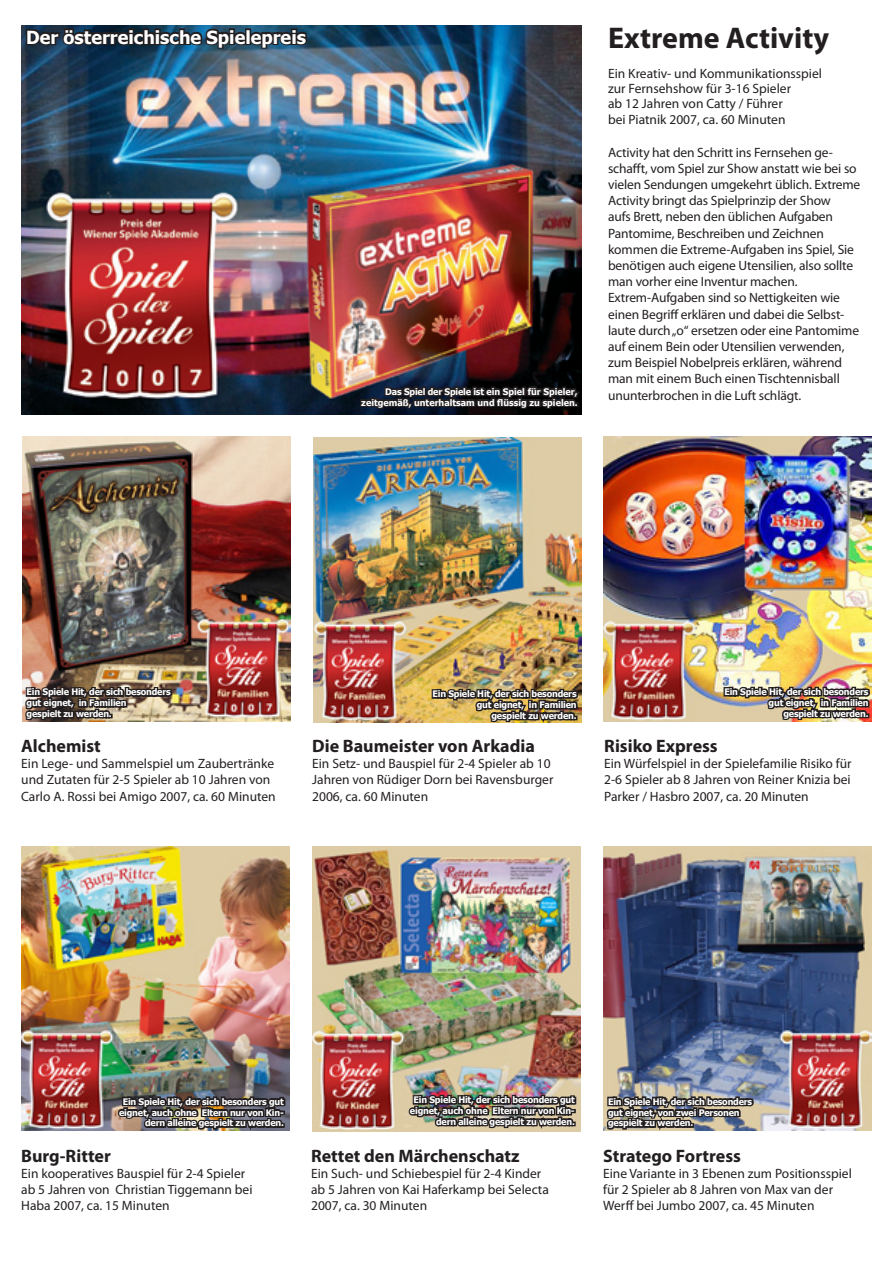
<style>
.page{position:relative;width:893px;height:1263px;background:#fff}
.page>*{position:absolute;margin:0;border:0;box-sizing:border-box;transform-origin:0 0}
.t1{font:700 30px "Myriad Pro";color:#231f20}
.t2{font:700 18px "Myriad Pro";color:#231f20}
.t3{font:700 18px "Tahoma";color:#fff}
.t4{font:13.5px/16.2px "Myriad Pro";letter-spacing:-.005em;color:#231f20}
.t5{font:700 9px/10.8px "Tahoma";letter-spacing:-.02em;color:#fff;text-align:right}
.t6{font:700 9px "Tahoma";color:#fff}
</style>
<div class="page">
<img style="left:21px;top:26px;width:561px;height:389px">
<svg style="left:24px;top:27px;width:286px;height:23px;background:#1e303e"></svg>
<svg style="left:357px;top:384px;width:225px;height:30px;background:#16171d"></svg>
<img style="left:22px;top:437px;width:268px;height:284px">
<img style="left:314px;top:438px;width:267px;height:284px">
<img style="left:604px;top:437px;width:268px;height:284px">
<img style="left:23px;top:685px;width:152px;height:37px">
<img style="left:430px;top:687px;width:150px;height:36px">
<img style="left:722px;top:685px;width:150px;height:37px">
<img style="left:21px;top:846px;width:268px;height:285px">
<img style="left:313px;top:847px;width:267px;height:284px">
<img style="left:604px;top:846px;width:268px;height:285px">
<img style="left:115px;top:1094px;width:172px;height:37px">
<svg style="left:604px;top:1094px;width:152px;height:37px;background:#635f5a"></svg>
<img style="left:406px;top:1093px;width:172px;height:39px">
<p class="t3" style="left:26px;top:24px;width:281px">Der österreichische Spielepreis</p>
<p class="t5" style="left:385px;top:385px;width:194px">Das Spiel der Spiele ist ein Spiel für Spieler,</p>
<p class="t6" style="left:361px;top:396px;width:218px">zeitgemäß, unterhaltsam und flüssig zu spielen.</p>
<p class="t1" style="left:608px;top:18px;width:223px">Extreme Activity</p>
<p class="t4" style="left:608px;top:66px;width:215px;line-height:15.5px">Ein Kreativ- und Kommunikationsspiel zur Fernsehshow für 3-16 Spieler<br>ab 12 Jahren von Catty / Führer<br>bei Piatnik 2007, ca. 60 Minuten</p>
<p class="t4" style="left:608px;top:144px;width:254px">Activity hat den Schritt ins Fernsehen ge&shy;schafft, vom Spiel zur Show anstatt wie bei so vielen Sendungen umgekehrt üblich. Extreme Activity bringt das Spielprinzip der Show<br>aufs Brett, neben den üblichen Aufgaben Pantomime, Beschreiben und Zeichnen kommen die Extreme-Aufgaben ins Spiel, Sie benötigen auch eigene Utensilien, also sollte man vorher eine Inventur machen.<br>Extrem-Aufgaben sind so Nettigkeiten wie einen Begriff erklären und dabei die Selbst&shy;laute durch „o“ ersetzen oder eine Pantomime auf einem Bein oder Utensilien verwenden, zum Beispiel Nobelpreis erklären, während man mit einem Buch einen Tischtennisball ununterbrochen in die Luft schlägt.</p>
<p class="t5" style="left:27px;top:686px;width:146px">Ein Spiele Hit, der sich besonders</p>
<p class="t5" style="left:27px;top:697px;width:101px">gut eignet, in Familien</p>
<p class="t5" style="left:27px;top:708px;width:87px">gespielt zu werden.</p>
<p class="t2" style="left:21px;top:734px;width:81px">Alchemist</p>
<p class="t4" style="left:21px;top:755px;width:256px">Ein Lege- und Sammelspiel um Zaubertränke und Zutaten für 2-5 Spieler ab 10 Jahren von<br>Carlo A. Rossi bei Amigo 2007, ca. 60 Minuten</p>
<p class="t5" style="left:432px;top:688px;width:146px">Ein Spiele Hit, der sich besonders</p>
<p class="t5" style="left:477px;top:699px;width:101px">gut eignet, in Familien</p>
<p class="t5" style="left:491px;top:709px;width:87px">gespielt zu werden.</p>
<p class="t2" style="left:312px;top:734px;width:224px">Die Baumeister von Arkadia</p>
<p class="t4" style="left:312px;top:755px;width:243px">Ein Setz- und Bauspiel für 2-4 Spieler ab 10<br>Jahren von Rüdiger Dorn bei Ravensburger<br>2006, ca. 60 Minuten</p>
<p class="t5" style="left:724px;top:686px;width:146px">Ein Spiele Hit, der sich besonders</p>
<p class="t5" style="left:769px;top:697px;width:101px">gut eignet, in Familien</p>
<p class="t5" style="left:783px;top:707px;width:87px">gespielt zu werden.</p>
<p class="t2" style="left:604px;top:734px;width:115px">Risiko Express</p>
<p class="t4" style="left:604px;top:755px;width:249px;text-align:justify">Ein Würfelspiel in der Spielefamilie Risiko für 2-6 Spieler ab 8 Jahren von Reiner Knizia bei Parker / Hasbro 2007, ca. 20 Minuten</p>
<p class="t5" style="left:410px;top:1094px;width:166px">Ein Spiele Hit, der sich besonders gut eignet, auch ohne Eltern nur von Kin&shy;dern alleine gespielt zu werden.</p>
<p class="t5" style="left:119px;top:1095px;width:166px">Ein Spiele Hit, der sich besonders gut eignet, auch ohne Eltern nur von Kin&shy;dern alleine gespielt zu werden.</p>
<p class="t5" style="left:608px;top:1095px;width:146px">Ein Spiele Hit, der sich besonders</p>
<p class="t5" style="left:608px;top:1106px;width:133px">gut eignet, von zwei Personen</p>
<p class="t5" style="left:608px;top:1117px;width:87px">gespielt zu werden.</p>
<p class="t2" style="left:21px;top:1144px;width:91px">Burg-Ritter</p>
<p class="t4" style="left:21px;top:1165px;width:233px">Ein kooperatives Bauspiel für 2-4 Spieler ab 5 Jahren von Christian Tiggemann bei<br>Haba 2007, ca. 15 Minuten</p>
<p class="t2" style="left:311px;top:1144px;width:210px">Rettet den Märchenschatz</p>
<p class="t4" style="left:311px;top:1165px;width:239px">Ein Such- und Schiebespiel für 2-4 Kinder ab 5 Jahren von Kai Haferkamp bei Selecta<br>2007, ca. 30 Minuten</p>
<p class="t2" style="left:603px;top:1144px;width:139px">Stratego Fortress</p>
<p class="t4" style="left:603px;top:1165px;width:250px">Eine Variante in 3 Ebenen zum Positionsspiel für 2 Spieler ab 8 Jahren von Max van der<br>Werff bei Jumbo 2007, ca. 45 Minuten</p>
</div>
